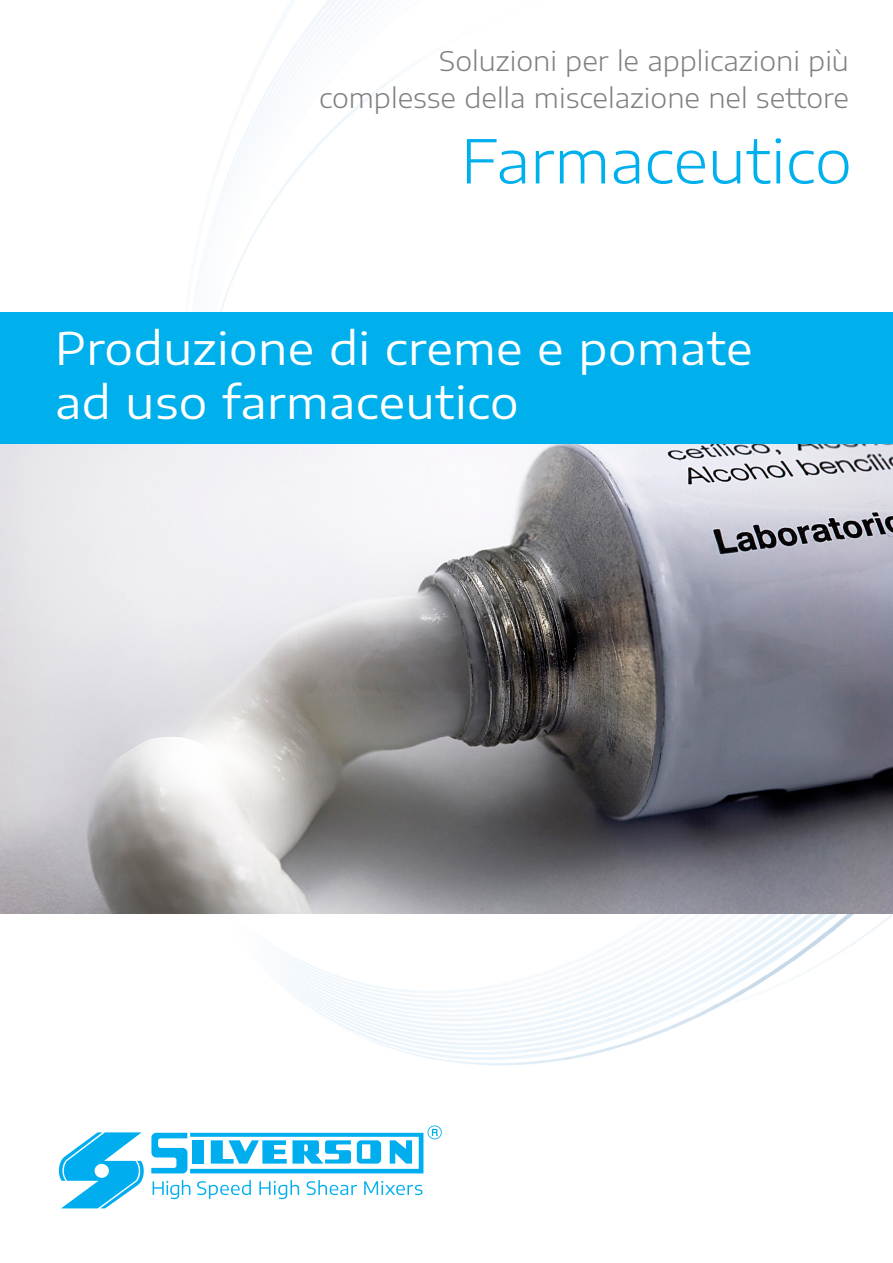
<style>
.page{position:relative;width:893px;height:1263px;background:#fff}
.page>*{position:absolute;margin:0;border:0;box-sizing:border-box;transform-origin:0 0}
.t1{font:300 60px "Encode Sans Expanded";color:#00b0ed}
.t2{font:45px/54px "Encode Sans Expanded";letter-spacing:.01em;color:#fff}
.t3{font:300 27px/37.5px "Encode Sans Expanded";color:#808080;text-align:right}
</style>
<div class="page">
<img style="left:0;top:0;width:892px;height:1066px">
<img style="left:0;top:443px;width:893px;height:470px">
<div style="left:0;top:312px;width:893px;height:131px;background:#00b0ed"></div>
<svg style="left:151px;top:1125px;width:291px;height:48px"></svg>
<svg style="left:58px;top:1132px;width:86px;height:76px"></svg>
<svg style="left:153px;top:1180px;width:37px;height:19px"></svg>
<svg style="left:197px;top:1180px;width:54px;height:19px"></svg>
<svg style="left:259px;top:1180px;width:40px;height:19px"></svg>
<svg style="left:307px;top:1180px;width:50px;height:15px"></svg>
<svg style="left:364px;top:1181px;width:58px;height:14px"></svg>
<p class="t3" style="left:319px;top:41px;width:532px">Soluzioni per le applicazioni più complesse della miscelazione nel settore</p>
<h1 class="t1" style="left:461px;top:120px;width:393px">Farmaceutico</h1>
<h2 class="t2" style="left:55px;top:319px;width:699px">Produzione di creme e pomate ad uso farmaceutico</h2>
</div>
